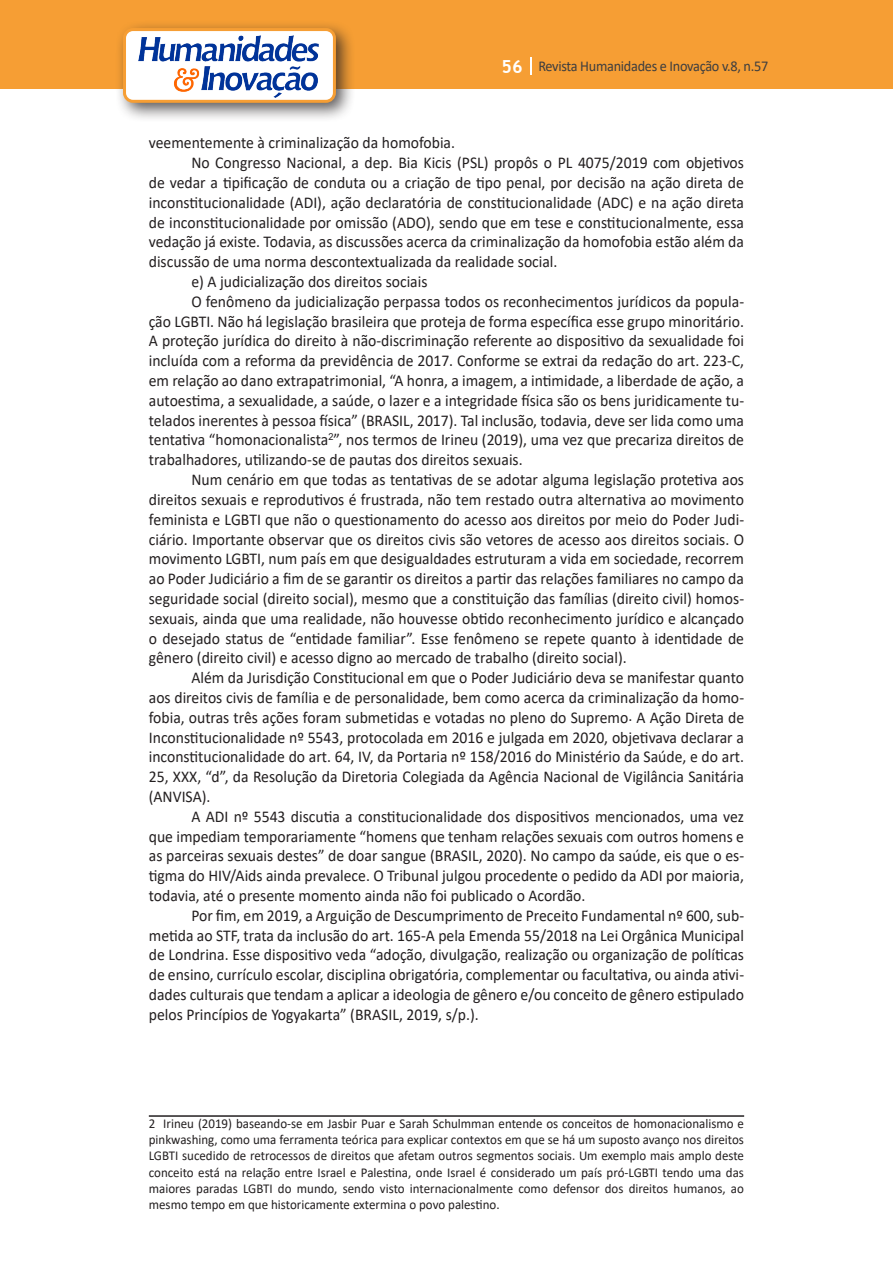
<style>
.page{position:relative;width:893px;height:1263px;background:#fff}
.page>*{position:absolute;margin:0;border:0;box-sizing:border-box;transform-origin:0 0}
.Texto{font:16.5px/19.8px "Calibri";color:#231f20;text-align:justify;scale:.95 1}
.t1{font:15px "Calibri";letter-spacing:-.02em;color:#3e3e3f;scale:.95 1}
.Rodapé{font:13.5px/16.2px "Calibri";color:#231f20;text-align:justify;scale:.96 1}
.s1{font-family:"Trebuchet MS";font-weight:700;font-size:18px;color:#fff}
</style>
<div class="page">
<div style="left:0;top:0;width:893px;height:88px;background:#f69e34"></div>
<svg style="left:530px;top:57px;width:2px;height:18px"></svg>
<div style="left:115px;top:20px;width:241px;height:103px;background:#231f20;opacity:.75"></div>
<div style="left:125px;top:30px;width:209px;height:71px;background:#fff;border-radius:9px"></div>
<img style="left:138px;top:35px;width:181px;height:62px">
<div style="left:123px;top:28px;width:213px;height:75px;border:3px solid #f69e34;border-radius:9px"></div>
<hr style="left:149px;top:1115px;width:595px;height:2px;background:#231f20">
<p class="t1" style="left:501px;top:56px;width:282px"><span class="s1">56</span> Revista Humanidades e Inovação v.8, n.57</p>
<p class="Texto" style="left:149px;top:133px;width:324px">veementemente à criminalização da homofobia.</p>
<p class="Texto" style="left:149px;top:152px;width:628px;text-indent:43px">No Congresso Nacional, a dep. Bia Kicis (PSL) propôs o PL 4075/2019 com objetivos de vedar a tipificação de conduta ou a criação de tipo penal, por decisão na ação direta de inconstitucionalidade (ADI), ação declaratória de constitucionalidade (ADC) e na ação direta de inconstitucionalidade por omissão (ADO), sendo que em tese e constitucionalmente, essa vedação já existe. Todavia, as discussões acerca da criminalização da homofobia estão além da discussão de uma norma descontextualizada da realidade social.</p>
<p class="Texto" style="left:191px;top:271px;width:250px">e) A judicialização dos direitos sociais</p>
<p class="Texto" style="left:149px;top:291px;width:628px;text-indent:43px">O fenômeno da judicialização perpassa todos os reconhecimentos jurídicos da popula&shy;ção LGBTI. Não há legislação brasileira que proteja de forma específica esse grupo minoritário.<br>A proteção jurídica do direito à não-discriminação referente ao dispositivo da sexualidade foi incluída com a reforma da previdência de 2017. Conforme se extrai da redação do art. 223-C, em relação ao dano extrapatrimonial, “A honra, a imagem, a intimidade, a liberdade de ação, a autoestima, a sexualidade, a saúde, o lazer e a integridade física são os bens juridicamente tu&shy;telados inerentes à pessoa física” (BRASIL, 2017). Tal inclusão, todavia, deve ser lida como uma tentativa “homonacionalista<sup>2</sup>”, nos termos de Irineu (2019), uma vez que precariza direitos de trabalhadores, utilizando-se de pautas dos direitos sexuais.</p>
<p class="Texto" style="left:149px;top:469px;width:628px;text-indent:43px">Num cenário em que todas as tentativas de se adotar alguma legislação protetiva aos direitos sexuais e reprodutivos é frustrada, não tem restado outra alternativa ao movimento feminista e LGBTI que não o questionamento do acesso aos direitos por meio do Poder Judi&shy;ciário. Importante observar que os direitos civis são vetores de acesso aos direitos sociais. O movimento LGBTI, num país em que desigualdades estruturam a vida em sociedade, recorrem ao Poder Judiciário a fim de se garantir os direitos a partir das relações familiares no campo da seguridade social (direito social), mesmo que a constituição das famílias (direito civil) homos&shy;sexuais, ainda que uma realidade, não houvesse obtido reconhecimento jurídico e alcançado o desejado status de “entidade familiar”. Esse fenômeno se repete quanto à identidade de gênero (direito civil) e acesso digno ao mercado de trabalho (direito social).</p>
<p class="Texto" style="left:149px;top:667px;width:628px;text-indent:43px">Além da Jurisdição Constitucional em que o Poder Judiciário deva se manifestar quanto aos direitos civis de família e de personalidade, bem como acerca da criminalização da homo&shy;fobia, outras três ações foram submetidas e votadas no pleno do Supremo. A Ação Direta de Inconstitucionalidade nº 5543, protocolada em 2016 e julgada em 2020, objetivava declarar a inconstitucionalidade do art. 64, IV, da Portaria nº 158/2016 do Ministério da Saúde, e do art.<br>25, XXX, “d”, da Resolução da Diretoria Colegiada da Agência Nacional de Vigilância Sanitária (ANVISA).</p>
<p class="Texto" style="left:149px;top:806px;width:628px;text-indent:43px">A ADI nº 5543 discutia a constitucionalidade dos dispositivos mencionados, uma vez que impediam temporariamente “homens que tenham relações sexuais com outros homens e as parceiras sexuais destes” de doar sangue (BRASIL, 2020). No campo da saúde, eis que o es&shy;tigma do HIV/Aids ainda prevalece. O Tribunal julgou procedente o pedido da ADI por maioria, todavia, até o presente momento ainda não foi publicado o Acordão.</p>
<p class="Texto" style="left:149px;top:905px;width:628px;text-indent:43px">Por fim, em 2019, a Arguição de Descumprimento de Preceito Fundamental nº 600, sub&shy;metida ao STF, trata da inclusão do art. 165-A pela Emenda 55/2018 na Lei Orgânica Municipal de Londrina. Esse dispositivo veda “adoção, divulgação, realização ou organização de políticas de ensino, currículo escolar, disciplina obrigatória, complementar ou facultativa, ou ainda ativi&shy;dades culturais que tendam a aplicar a ideologia de gênero e/ou conceito de gênero estipulado pelos Princípios de Yogyakarta” (BRASIL, 2019, s/p.).</p>
<p class="Rodapé" style="left:149px;top:1115px;width:621px">2 Irineu (2019) baseando-se em Jasbir Puar e Sarah Schulmman entende os conceitos de homonacionalismo e pinkwashing, como uma ferramenta teórica para explicar contextos em que se há um suposto avanço nos direitos LGBTI sucedido de retrocessos de direitos que afetam outros segmentos sociais. Um exemplo mais amplo deste conceito está na relação entre Israel e Palestina, onde Israel é considerado um país pró-LGBTI tendo uma das maiores paradas LGBTI do mundo, sendo visto internacionalmente como defensor dos direitos humanos, ao mesmo tempo em que historicamente extermina o povo palestino.</p>
</div>
